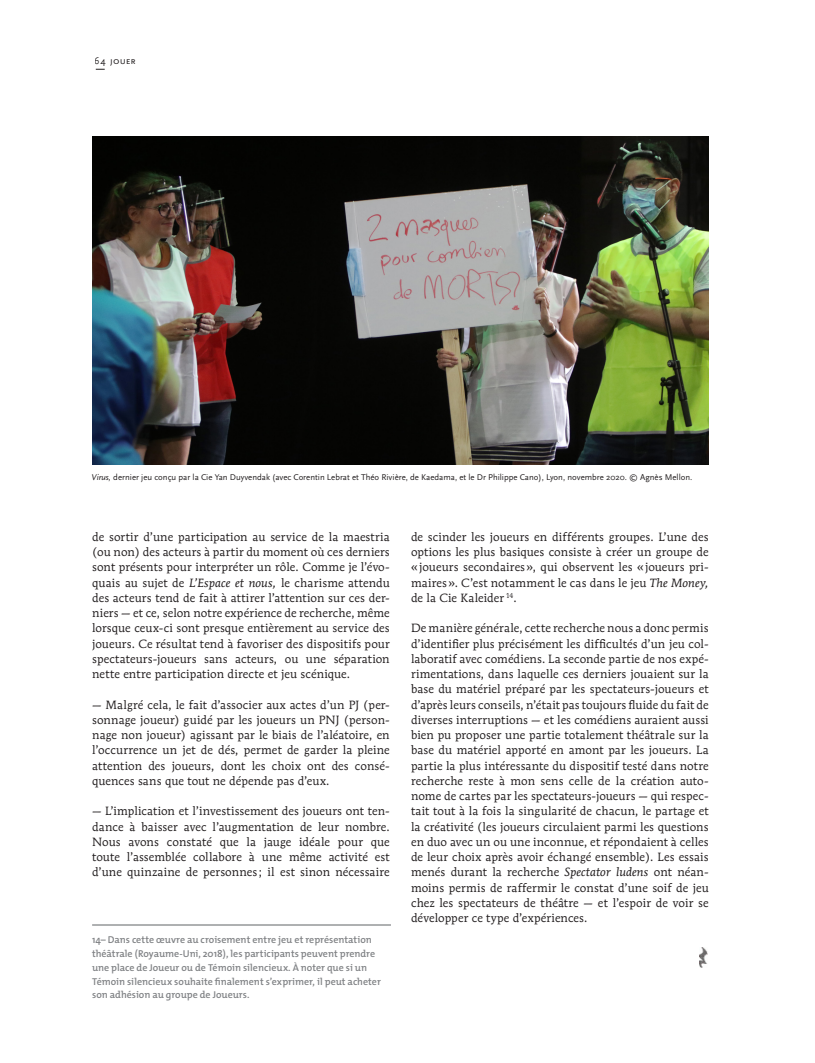
<style>
.page{position:relative;width:815px;height:1063px;background:#fff}
.page>*{position:absolute;margin:0;border:0;box-sizing:border-box;transform-origin:0 0}
.txt-dossier{font:11.88px/15.2px "Mendoza Roman";letter-spacing:.01em;color:#231f20;text-align:justify}
.note{font:600 10px/13.8px "The Mix";color:#808285}
.t1{font:10px "Scala Sans Caps";color:#231f20}
.dossier{font:8.75px "Scala Sans";color:#231f20}
.s1{font-family:"Scala Sans"}
.s2{font-style:italic}
</style>
<div class="page">
<hr style="left:92px;top:924px;width:299px;height:2px;background:#808285">
<img style="left:699px;top:948px;width:9px;height:20px">
<img style="left:93px;top:137px;width:615px;height:328px">
<p class="t1" style="left:95px;top:55px;width:42px"><span class="s1">64</span> jouer</p>
<p class="dossier" style="left:92px;top:473px;width:602px"><span class="s2">Virus,</span> dernier jeu conçu par la Cie Yan Duyvendak (avec Corentin Lebrat et Théo Rivière, de Kaedama, et le Dr Philippe Cano), Lyon, novembre 2020. © Agnès Mellon.</p>
<p class="txt-dossier" style="left:92px;top:529px;width:299px">de sortir d’une participation au service de la maestria (ou non) des acteurs à partir du moment où ces derniers sont présents pour interpréter un rôle. Comme je l’évo&shy;quais au sujet de <span class="s2">L’Espace et nous,</span> le charisme attendu des acteurs tend de fait à attirer l’attention sur ces der&shy;niers — et ce, selon notre expérience de recherche, même lorsque ceux-ci sont presque entièrement au service des joueurs. Ce résultat tend à favoriser des dispositifs pour spectateurs-joueurs sans acteurs, ou une séparation nette entre participation directe et jeu scénique.</p>
<p class="txt-dossier" style="left:92px;top:697px;width:299px">— Malgré cela, le fait d’associer aux actes d’un PJ (per&shy;sonnage joueur) guidé par les joueurs un PNJ (person&shy;nage non joueur) agissant par le biais de l’aléatoire, en l’occurrence un jet de dés, permet de garder la pleine attention des joueurs, dont les choix ont des consé&shy;quences sans que tout ne dépende pas d’eux.</p>
<p class="txt-dossier" style="left:92px;top:803px;width:299px">— L’implication et l’investissement des joueurs ont ten&shy;dance à baisser avec l’augmentation de leur nombre.<br>Nous avons constaté que la jauge idéale pour que toute l’assemblée collabore à une même activité est d’une quinzaine de personnes ; il est sinon nécessaire</p>
<p class="note" style="left:92px;top:933px;width:290px">14– Dans cette œuvre au croisement entre jeu et représentation théâtrale (Royaume-Uni, 2018), les participants peuvent prendre une place de Joueur ou de Témoin silencieux. À noter que si un Témoin silencieux souhaite finalement s’exprimer, il peut acheter son adhésion au groupe de Joueurs.</p>
<p class="txt-dossier" style="left:411px;top:529px;width:299px">de scinder les joueurs en différents groupes. L’une des options les plus basiques consiste à créer un groupe de «joueurs secondaires», qui observent les «joueurs pri&shy;maires». C’est notamment le cas dans le jeu <span class="s2">The Money, </span>de la Cie Kaleider <sup>14</sup>.</p>
<p class="txt-dossier" style="left:411px;top:620px;width:299px">De manière générale, cette recherche nous a donc permis d’identifier plus précisément les difficultés d’un jeu col&shy;laboratif avec comédiens. La seconde partie de nos expé&shy;rimentations, dans laquelle ces derniers jouaient sur la base du matériel préparé par les spectateurs-joueurs et d’après leurs conseils, n’était pas toujours fluide du fait de diverses interruptions — et les comédiens auraient aussi bien pu proposer une partie totalement théâtrale sur la base du matériel apporté en amont par les joueurs. La partie la plus intéressante du dispositif testé dans notre recherche reste à mon sens celle de la création auto&shy;nome de cartes par les spectateurs-joueurs — qui respec&shy;tait tout à la fois la singularité de chacun, le partage et la créativité (les joueurs circulaient parmi les questions en duo avec un ou une inconnue, et répondaient à celles de leur choix après avoir échangé ensemble). Les essais menés durant la recherche <span class="s2">Spectator ludens</span> ont néan&shy;moins permis de raffermir le constat d’une soif de jeu chez les spectateurs de théâtre — et l’espoir de voir se développer ce type d’expériences.</p>
</div>
